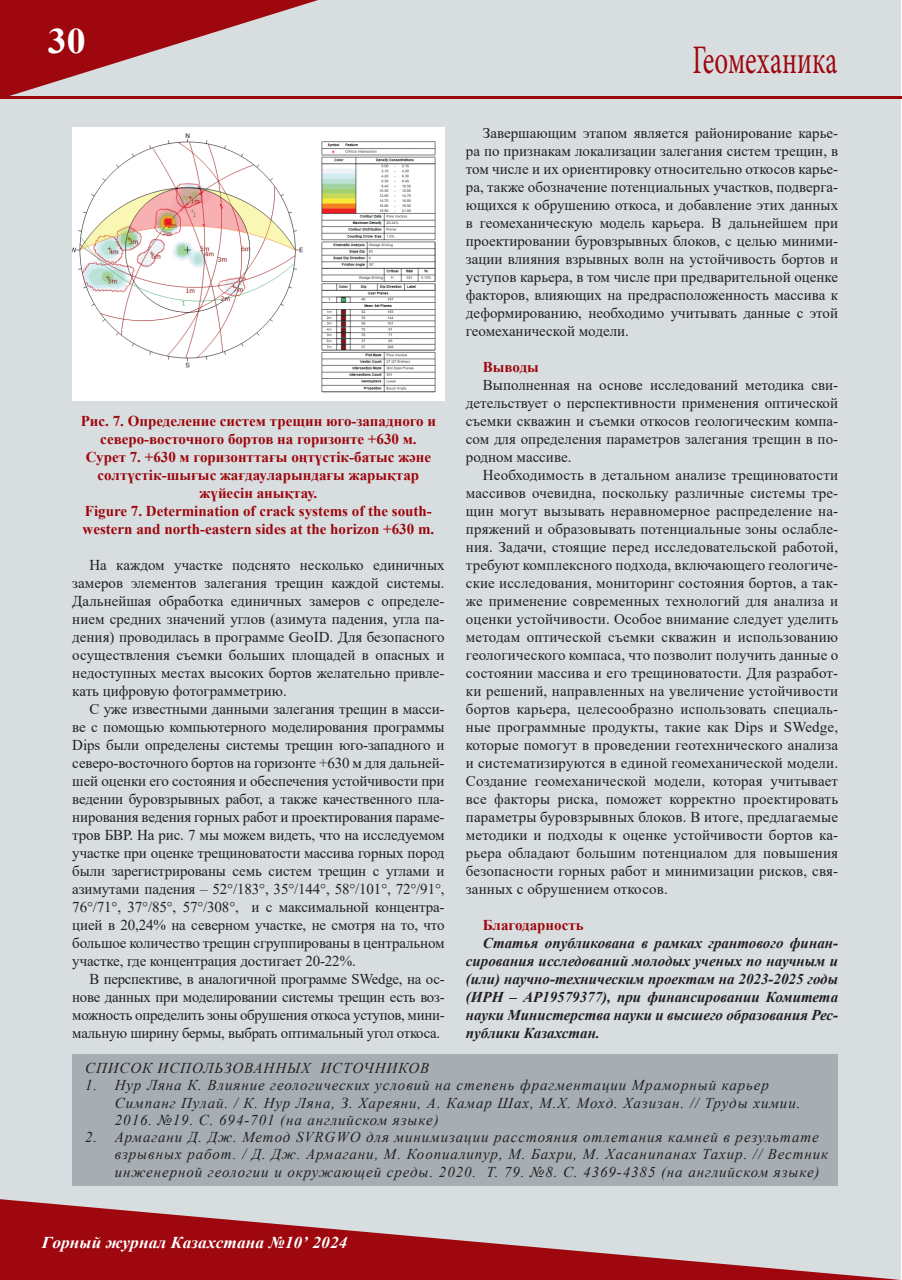
<style>
.page{position:relative;width:902px;height:1280px;background:#fff}
.page>*{position:absolute;margin:0;border:0;box-sizing:border-box;transform-origin:0 0}
.Рубрика{font:40.5px "Minion Pro";color:#9d070d;scale:.67 1}
.t1{font:700 36px "Times New Roman";color:#fff;scale:1.05 1}
.t2{font:italic 700 16.5px "Times New Roman";letter-spacing:.005em;color:#fff;scale:1.05 1}
.t3{font:15px/18px "Times New Roman";color:#231f20;text-align:justify}
.литература{font:italic 15px/17.2px "Times New Roman";letter-spacing:.06em;color:#231f20}
.рисунок{font:700 15px/18px "Times New Roman";color:#9d070d;text-align:center}
.t4{font:italic 700 15px/18px "Times New Roman";color:#231f20;text-align:justify}
</style>
<div class="page">
<div style="left:1px;top:1px;width:900px;height:1278px;background:#d8dde0"></div>
<svg style="left:0;top:0;width:318px;height:96px"></svg>
<svg style="left:0;top:1199px;width:901px;height:81px"></svg>
<hr style="left:0;top:96px;width:901px;height:3px;background:#9d070d">
<img style="left:72px;top:128px;width:372px;height:272px">
<div style="left:72px;top:1054px;width:766px;height:131px;background:#a6aeb3"></div>
<h2 class="t1" style="left:48px;top:15px;width:37px">30</h2>
<p class="Рубрика" style="left:692px;top:33px;width:218px">Геомеханика</p>
<p class="рисунок" style="left:81px;top:411px;width:357px">Рис. 7. Определение систем трещин юго-западного и северо-восточного бортов на горизонте +630 м.</p>
<p class="рисунок" style="left:86px;top:447px;width:347px">Сурет 7. +630 м горизонттағы оңтүстік-батыс және солтүстік-шығыс жағдауларындағы жарықтар жүйесін анықтау.</p>
<p class="рисунок" style="left:83px;top:501px;width:353px;text-align:left">Figure 7. Determination of crack systems of the south&shy;western and north-eastern sides at the horizon +630 m.</p>
<p class="t3" style="left:72px;top:555px;width:374px;text-indent:17px">На каждом участке подснято несколько единичных замеров элементов залегания трещин каждой системы.<br>Дальнейшая обработка единичных замеров с определе&shy;нием средних значений углов (азимута падения, угла па&shy;дения) проводилась в программе GeoID. Для безопасного осуществления съемки больших площадей в опасных и недоступных местах высоких бортов желательно привле&shy;кать цифровую фотограмметрию.</p>
<p class="t3" style="left:72px;top:699px;width:374px;text-indent:17px">С уже известными данными залегания трещин в масси&shy;ве с помощью компьютерного моделирования программы Dips были определены системы трещин юго-западного и северо-восточного бортов на горизонте +630 м для дальней&shy;шей оценки его состояния и обеспечения устойчивости при ведении буровзрывных работ, а также качественного пла&shy;нирования ведения горных работ и проектирования параме&shy;тров БВР. На рис. 7 мы можем видеть, что на исследуемом участке при оценке трещиноватости массива горных пород были зарегистрированы семь систем трещин с углами и азимутами падения – 52°/183°, 35°/144°, 58°/101°, 72°/91°, 76°/71°, 37°/85°, 57°/308°, и с максимальной концентра&shy;цией в 20,24% на северном участке, не смотря на то, что большое количество трещин сгруппированы в центральном участке, где концентрация достигает 20-22%.</p>
<p class="t3" style="left:72px;top:969px;width:374px;text-indent:17px">В перспективе, в аналогичной программе SWedge, на ос&shy;нове данных при моделировании системы трещин есть воз&shy;можность определить зоны обрушения откоса уступов, мини&shy;мальную ширину бермы, выбрать оптимальный угол откоса.</p>
<p class="t3" style="left:466px;top:123px;width:374px;text-indent:17px">Завершающим этапом является районирование карье&shy;ра по признакам локализации залегания систем трещин, в том числе и их ориентировку относительно откосов карье&shy;ра, также обозначение потенциальных участков, подверга&shy;ющихся к обрушению откоса, и добавление этих данных в геомеханическую модель карьера. В дальнейшем при проектировании буровзрывных блоков, с целью миними&shy;зации влияния взрывных волн на устойчивость бортов и уступов карьера, в том числе при предварительной оценке факторов, влияющих на предрасположенность массива к деформированию, необходимо учитывать данные с этой геомеханической модели.</p>
<p class="рисунок" style="left:483px;top:357px;width:58px">Выводы</p>
<p class="t3" style="left:466px;top:375px;width:374px;text-indent:17px">Выполненная на основе исследований методика сви&shy;детельствует о перспективности применения оптической съемки скважин и съемки откосов геологическим компа&shy;сом для определения параметров залегания трещин в по&shy;родном массиве.</p>
<p class="t3" style="left:466px;top:465px;width:374px;text-indent:17px">Необходимость в детальном анализе трещиноватости массивов очевидна, поскольку различные системы тре&shy;щин могут вызывать неравномерное распределение на&shy;пряжений и образовывать потенциальные зоны ослабле&shy;ния. Задачи, стоящие перед исследовательской работой, требуют комплексного подхода, включающего геологиче&shy;ские исследования, мониторинг состояния бортов, а так&shy;же применение современных технологий для анализа и оценки устойчивости. Особое внимание следует уделить методам оптической съемки скважин и использованию геологического компаса, что позволит получить данные о состоянии массива и его трещиноватости. Для разработ&shy;ки решений, направленных на увеличение устойчивости бортов карьера, целесообразно использовать специаль&shy;ные программные продукты, такие как Dips и SWedge, которые помогут в проведении геотехнического анализа и систематизируются в единой геомеханической модели.<br>Создание геомеханической модели, которая учитывает все факторы риска, поможет корректно проектировать параметры буровзрывных блоков. В итоге, предлагаемые методики и подходы к оценке устойчивости бортов ка&shy;рьера обладают большим потенциалом для повышения безопасности горных работ и минимизации рисков, свя&shy;занных с обрушением откосов.</p>
<p class="рисунок" style="left:483px;top:915px;width:102px">Благодарность</p>
<p class="t4" style="left:466px;top:934px;width:374px;text-indent:17px">Статья опубликована в рамках грантового финан&shy;сирования исследований молодых ученых по научным и (или) научно-техническим проектам на 2023-2025 годы (ИРН – АР19579377), при финансировании Комитета науки Министерства науки и высшего образования Рес&shy;публики Казахстан.</p>
<p class="литература" style="left:85px;top:1059px;width:346px">СПИСОК ИСПОЛЬЗОВАННЫХ ИСТОЧНИКОВ</p>
<p class="литература" style="left:115px;top:1076px;width:687px;text-indent:-30px">1. Нур Ляна К. Влияние геологических условий на степень фрагментации Мраморный карьер<br>Симпанг Пулай. / К. Нур Ляна, З. Хареяни, А. Камар Шах, М.Х. Мохд. Хазизан. // Труды химии.<br>2016. №19. С. 694-701 (на английском языке)</p>
<p class="литература" style="left:115px;top:1128px;width:714px;text-indent:-30px">2. Армагани Д. Дж. Метод SVRGWO для минимизации расстояния отлетания камней в результате взрывных работ. / Д. Дж. Армагани, М. Коопиалипур, М. Бахри, М. Хасанипанах Тахир. // Вестник инженерной геологии и окружающей среды. 2020. Т. 79. №8. С. 4369-4385 (на английском языке)</p>
<p class="t2" style="left:42px;top:1231px;width:292px">Горный журнал Казахстана №10’ 2024</p>
</div>
